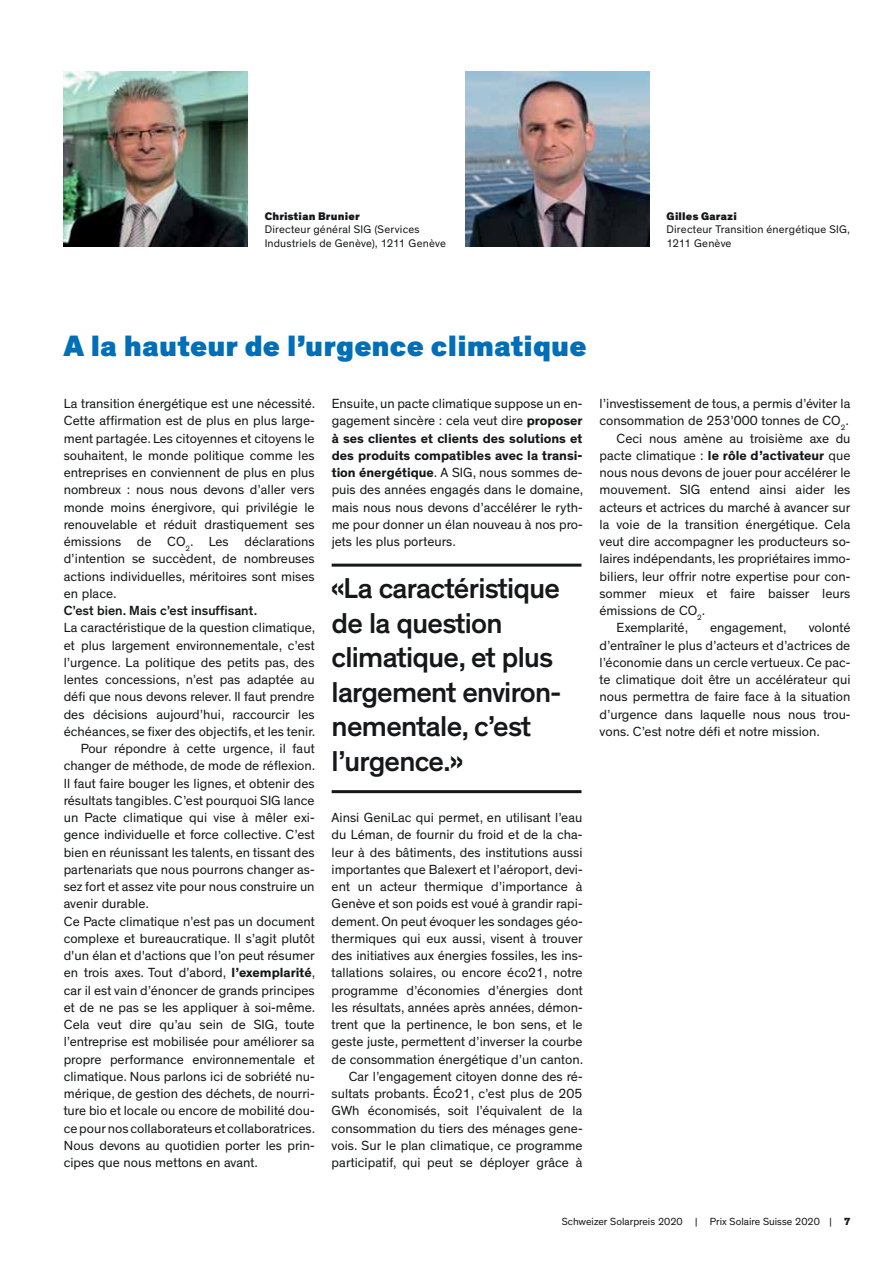
<style>
.page{position:relative;width:893px;height:1263px;background:#fff}
.page>*{position:absolute;margin:0;border:0;box-sizing:border-box;transform-origin:0 0}
.t1{font:900 30px "Theinhardt";letter-spacing:.01em;color:#006fb7}
.t2{font:500 29.25px/34.5px "Theinhardt";letter-spacing:-.025em;color:#16171a}
.t3{font:13.5px/17.2px "Theinhardt";color:#16171a;text-align:justify}
.t4{font:500 13.5px "Theinhardt";color:#16171a}
.t5{font:11.25px/13.5px "Theinhardt";letter-spacing:.015em;color:#16171a}
.t6{font:900 11.25px "Theinhardt";letter-spacing:.02em;color:#16171a}
.t7{font:10.5px "Theinhardt";color:#16171a}
.s1{font-weight:700}
.s2{font-size:30px}
.s3{font-weight:800}
</style>
<div class="page">
<hr style="left:332px;top:564px;width:249px;height:3px;background:#16171a">
<hr style="left:332px;top:790px;width:249px;height:3px;background:#16171a">
<img style="left:64px;top:71px;width:184px;height:176px">
<img style="left:466px;top:72px;width:183px;height:175px">
<p class="t6" style="left:265px;top:212px;width:96px">Christian Brunier</p>
<p class="t5" style="left:265px;top:223px;width:183px">Directeur général SIG (Services<br>Industriels de Genève), 1211 Genève</p>
<p class="t6" style="left:666px;top:212px;width:72px">Gilles Garazi</p>
<p class="t5" style="left:666px;top:223px;width:185px">Directeur Transition énergétique SIG,<br>1211 Genève</p>
<h1 class="t1" style="left:64px;top:335px;width:524px">A la hauteur de l’urgence climatique</h1>
<p class="t3" style="left:64px;top:396px;width:253px">La transition énergétique est une nécessité.<br>Cette affirmation est de plus en plus large&shy;ment partagée. Les citoyennes et citoyens le souhaitent, le monde politique comme les entreprises en conviennent de plus en plus nombreux : nous nous devons d’aller vers monde moins énergivore, qui privilégie le renouvelable et réduit drastiquement ses émissions de CO<sub>2</sub>. Les déclarations d’intention se succèdent, de nombreuses actions individuelles, méritoires sont mises en place.</p>
<p class="t4" style="left:64px;top:605px;width:195px">C’est bien. Mais c’est insuffisant.</p>
<p class="t3" style="left:64px;top:620px;width:253px">La caractéristique de la question climatique,</p>
<p class="t3" style="left:64px;top:637px;width:252px">et plus largement environnementale, c’est</p>
<p class="t3" style="left:64px;top:655px;width:252px">l’urgence. La politique des petits pas, des</p>
<p class="t3" style="left:64px;top:672px;width:252px">lentes concessions, n’est pas adaptée au</p>
<p class="t3" style="left:64px;top:689px;width:252px">défi que nous devons relever. Il faut prendre</p>
<p class="t3" style="left:64px;top:706px;width:252px">des décisions aujourd’hui, raccourcir les</p>
<p class="t3" style="left:64px;top:724px;width:253px">échéances, se fixer des objectifs, et les tenir.</p>
<p class="t3" style="left:81px;top:741px;width:235px">Pour répondre à cette urgence, il faut</p>
<p class="t3" style="left:64px;top:758px;width:253px">changer de méthode, de mode de réflexion.</p>
<p class="t3" style="left:64px;top:775px;width:252px">Il faut faire bouger les lignes, et obtenir des</p>
<p class="t3" style="left:64px;top:793px;width:252px">résultats tangibles. C’est pourquoi SIG lance</p>
<p class="t3" style="left:64px;top:810px;width:252px">un Pacte climatique qui vise à mêler exi-</p>
<p class="t3" style="left:64px;top:827px;width:252px">gence individuelle et force collective. C’est</p>
<p class="t3" style="left:64px;top:844px;width:252px">bien en réunissant les talents, en tissant des</p>
<p class="t3" style="left:64px;top:862px;width:252px">partenariats que nous pourrons changer as-</p>
<p class="t3" style="left:64px;top:879px;width:252px">sez fort et assez vite pour nous construire un</p>
<p class="t3" style="left:64px;top:896px;width:87px">avenir durable.</p>
<p class="t3" style="left:64px;top:913px;width:252px">Ce Pacte climatique n’est pas un document</p>
<p class="t3" style="left:64px;top:931px;width:252px">complexe et bureaucratique. Il s’agit plutôt</p>
<p class="t3" style="left:64px;top:948px;width:252px">d'un élan et d'actions que l’on peut résumer</p>
<p class="t3" style="left:64px;top:965px;width:253px">en trois axes. Tout d’abord, <span class="s1">l’exemplarité</span>,</p>
<p class="t3" style="left:64px;top:982px;width:252px">car il est vain d’énoncer de grands principes</p>
<p class="t3" style="left:64px;top:1000px;width:253px">et de ne pas se les appliquer à soi-même.</p>
<p class="t3" style="left:64px;top:1017px;width:252px">Cela veut dire qu’au sein de SIG, toute</p>
<p class="t3" style="left:64px;top:1034px;width:252px">l’entreprise est mobilisée pour améliorer sa</p>
<p class="t3" style="left:64px;top:1051px;width:252px">propre performance environnementale et</p>
<p class="t3" style="left:64px;top:1069px;width:252px">climatique. Nous parlons ici de sobriété nu-</p>
<p class="t3" style="left:64px;top:1086px;width:252px">mérique, de gestion des déchets, de nourri-</p>
<p class="t3" style="left:64px;top:1103px;width:252px">ture bio et locale ou encore de mobilité dou-</p>
<p class="t3" style="left:64px;top:1120px;width:253px">ce pour nos collaborateurs et collaboratrices.</p>
<p class="t3" style="left:64px;top:1138px;width:252px">Nous devons au quotidien porter les prin-</p>
<p class="t3" style="left:64px;top:1155px;width:196px">cipes que nous mettons en avant.</p>
<p class="t3" style="left:332px;top:396px;width:253px">Ensuite, un pacte climatique suppose un en&shy;gagement sincère : cela veut dire <span class="s1">proposer à ses clientes et clients des solutions et des produits compatibles avec la transi&shy;tion énergétique</span>. A SIG, nous sommes de&shy;puis des années engagés dans le domaine, mais nous nous devons d’accélérer le ryth&shy;me pour donner un élan nouveau à nos pro&shy;jets les plus porteurs.</p>
<h2 class="t2" style="left:332px;top:573px;width:231px"><span class="s2">«</span>La caractéristique de la question climatique, et plus largement environ&shy;nementale, c’est l’urgence.<span class="s2">»</span></h2>
<p class="t3" style="left:332px;top:810px;width:253px;text-align:right">Ainsi GeniLac qui permet, en utilisant l’eau du Léman, de fournir du froid et de la cha&shy;leur à des bâtiments, des institutions aussi importantes que Balexert et l’aéroport, devi&shy;ent un acteur thermique d’importance à Genève et son poids est voué à grandir rapi&shy;dement. On peut évoquer les sondages géo&shy;thermiques qui eux aussi, visent à trouver des initiatives aux énergies fossiles, les ins&shy;tallations solaires, ou encore éco21, notre programme d’économies d’énergies dont les résultats, années après années, démon&shy;trent que la pertinence, le bon sens, et le geste juste, permettent d’inverser la courbe de consommation énergétique d’un canton.<br>Car l’engagement citoyen donne des ré&shy;sultats probants. Éco21, c’est plus de 205<br>GWh économisés, soit l’équivalent de la consommation du tiers des ménages gene&shy;vois. Sur le plan climatique, ce programme participatif, qui peut se déployer grâce à</p>
<p class="t3" style="left:599px;top:396px;width:252px">l’investissement de tous, a permis d’éviter la</p>
<p class="t3" style="left:599px;top:413px;width:251px">consommation de 253’000 tonnes de CO<sub>2</sub>.</p>
<p class="t3" style="left:616px;top:430px;width:235px">Ceci nous amène au troisième axe du</p>
<p class="t3" style="left:599px;top:447px;width:252px">pacte climatique : <span class="s1">le rôle d’activateur</span> que</p>
<p class="t3" style="left:599px;top:465px;width:252px">nous nous devons de jouer pour accélérer le</p>
<p class="t3" style="left:599px;top:482px;width:252px">mouvement. SIG entend ainsi aider les</p>
<p class="t3" style="left:599px;top:499px;width:252px">acteurs et actrices du marché à avancer sur</p>
<p class="t3" style="left:599px;top:517px;width:252px">la voie de la transition énergétique. Cela</p>
<p class="t3" style="left:599px;top:534px;width:252px">veut dire accompagner les producteurs so-</p>
<p class="t3" style="left:599px;top:551px;width:252px">laires indépendants, les propriétaires immo-</p>
<p class="t3" style="left:599px;top:568px;width:252px">biliers, leur offrir notre expertise pour con-</p>
<p class="t3" style="left:599px;top:586px;width:252px">sommer mieux et faire baisser leurs</p>
<p class="t3" style="left:599px;top:603px;width:107px">émissions de CO<sub>2</sub>.</p>
<p class="t3" style="left:616px;top:620px;width:73px">Exemplarité,</p>
<p class="t3" style="left:710px;top:620px;width:78px">engagement,</p>
<p class="t3" style="left:599px;top:620px;width:252px;text-indent:209px">volonté d’entraîner le plus d’acteurs et d’actrices de l’économie dans un cercle vertueux. Ce pac&shy;te climatique doit être un accélérateur qui nous permettra de faire face à la situation d’urgence dans laquelle nous nous trou&shy;vons. C’est notre défi et notre mission.</p>
<p class="t7" style="left:562px;top:1217px;width:290px">Schweizer Solarpreis 2020 | Prix Solaire Suisse 2020 | <span class="s3">7</span></p>
</div>
